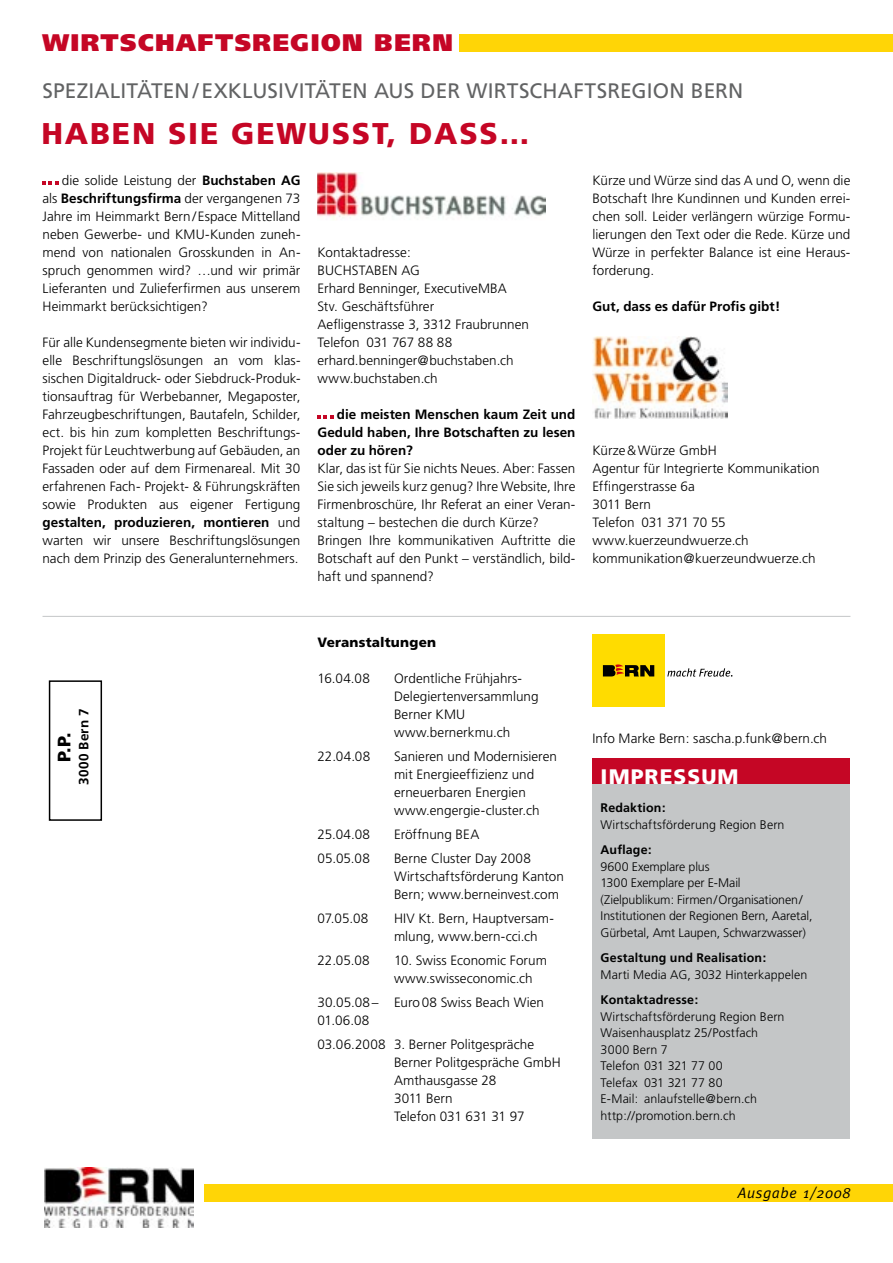
<style>
.page{position:relative;width:893px;height:1263px;background:#fff}
.page>*{position:absolute;margin:0;border:0;box-sizing:border-box;transform-origin:0 0}
.t1{font:900 30px "Frutiger";letter-spacing:.06em;color:#c50625}
.t2{font:900 24px "Frutiger";letter-spacing:.06em;color:#c50625}
.t3{font:21px "Frutiger";letter-spacing:.01em;color:#626364}
.t4{font:900 21px "Frutiger";letter-spacing:.05em;color:#fff}
.t5{font:900 18px "Frutiger";color:#000}
.t6{font:italic 15px "Meta";letter-spacing:.04em;color:#000}
.t7{font:300 13.5px/18px "Frutiger";letter-spacing:.005em;color:#000}
.t8{font:700 13.5px/18px "Frutiger";color:#000;text-align:justify}
.t9{font:900 13.5px "Frutiger";letter-spacing:.015em;color:#000}
.t10{font:700 13.5px "Frutiger";letter-spacing:.02em;color:#000}
.t11{font:300 12.45px/16.5px "Frutiger";color:#000}
.t12{font:700 12.45px "Frutiger";letter-spacing:.01em;color:#000}
.s1{font-weight:700}
</style>
<div class="page">
<div style="left:204px;top:1185px;width:689px;height:17px;background:#ffd506"></div>
<div style="left:459px;top:34px;width:434px;height:17px;background:#ffd506"></div>
<img style="left:45px;top:1167px;width:149px;height:60px">
<div style="left:592px;top:782px;width:258px;height:356px;background:#c4c6c7"></div>
<div style="left:49px;top:680px;width:53px;height:141px;border:2px solid #000"></div>
<div style="left:592px;top:758px;width:258px;height:26px;background:#c50625"></div>
<svg style="left:43px;top:181px;width:15px;height:4px"></svg>
<img style="left:317px;top:172px;width:229px;height:48px">
<svg style="left:317px;top:415px;width:16px;height:4px"></svg>
<img style="left:592px;top:336px;width:135px;height:83px">
<svg style="left:667px;top:668px;width:65px;height:9px"></svg>
<div style="left:592px;top:635px;width:72px;height:72px;background:#ffdc00"></div>
<svg style="left:603px;top:664px;width:51px;height:12px"></svg>
<hr style="left:43px;top:616px;width:807px;height:1px;background:#c4c6c7">
<h2 class="t2" style="left:43px;top:28px;width:412px">WIRTSCHAFTSREGION BERN</h2>
<h3 class="t3" style="left:43px;top:79px;width:13px">SPEZ</h3>
<h3 class="t3" style="left:88px;top:79px;width:50px">IALITÄTEN</h3>
<h3 class="t3" style="left:193px;top:79px;width:19px">/ EXKLUS</h3>
<h3 class="t3" style="left:278px;top:79px;width:40px">IVITÄTEN</h3>
<h3 class="t3" style="left:374px;top:79px;width:15px">AUS</h3>
<h3 class="t3" style="left:421px;top:79px;width:88px">DER WIRTSCHA</h3>
<h3 class="t3" style="left:573px;top:79px;width:24px">FTSRE</h3>
<h3 class="t3" style="left:632px;top:79px;width:85px">GION BERN</h3>
<h1 class="t1" style="left:41px;top:115px;width:490px">HABEN SIE GEWUSST, DASS…</h1>
<p class="t7" style="left:43px;top:171px;width:259px;text-align:justify;text-indent:19px">die solide Leistung der <span class="s1">Buchstaben AG </span>als <span class="s1">Beschriftungsfirma</span> der vergangenen 73<br>Jahre im Heimmarkt Bern/ Espace Mittelland neben Gewerbe- und KMU-Kunden zuneh&shy;mend von nationalen Grosskunden in An&shy;spruch genommen wird? …und wir primär Lieferanten und Zulieferfirmen aus unserem Heimmarkt berücksichtigen?</p>
<p class="t7" style="left:43px;top:333px;width:259px;text-align:justify">Für alle Kundensegmente bieten wir individu&shy;elle Beschriftungslösungen an vom klas&shy;sischen Digitaldruck- oder Siebdruck-Produk&shy;tionsauftrag für Werbebanner, Megaposter, Fahrzeugbeschriftungen, Bautafeln, Schilder, ect. bis hin zum kompletten Beschriftungs-Projekt für Leuchtwerbung auf Gebäuden, an Fassaden oder auf dem Firmenareal. Mit 30 erfahrenen Fach- Projekt- &amp; Führungskräften sowie Produkten aus eigener Fertigung <span class="s1">gestalten, produzieren, montieren</span> und warten wir unsere Beschriftungslösungen nach dem Prinzip des Generalunternehmers.</p>
<p class="t7" style="left:317px;top:243px;width:213px">Kontaktadresse:<br>BUCHSTABEN AG<br>Erhard Benninger, ExecutiveMBA<br>Stv. Geschäftsführer<br>Aefligenstrasse 3, 3312 Fraubrunnen<br>Telefon 031 767 88 88 erhard.benninger@buchstaben.ch www.buchstaben.ch</p>
<p class="t8" style="left:317px;top:405px;width:259px;text-indent:19px">die meisten Menschen kaum Zeit und Geduld haben, Ihre Botschaften zu lesen oder zu hören?</p>
<p class="t7" style="left:317px;top:459px;width:259px">Klar, das ist für Sie nichts Neues. Aber: Fassen Sie sich jeweils kurz genug? Ihre Website, Ihre Firmenbroschüre, Ihr Referat an einer Veran&shy;staltung – bestechen die durch Kürze?<br>Bringen Ihre kommunikativen Auftritte die Botschaft auf den Punkt – verständlich, bild&shy;haft und spannend?</p>
<p class="t7" style="left:592px;top:171px;width:259px;text-align:justify">Kürze und Würze sind das A und O, wenn die Botschaft Ihre Kundinnen und Kunden errei&shy;chen soll. Leider verlängern würzige Formu&shy;lierungen den Text oder die Rede. Kürze und Würze in perfekter Balance ist eine Heraus&shy;forderung.</p>
<p class="t8" style="left:592px;top:297px;width:189px">Gut, dass es dafür Profis gibt!</p>
<p class="t7" style="left:592px;top:441px;width:229px">Kürze&amp;Würze GmbH<br>Agentur für Integrierte Kommunikation<br>Effingerstrasse 6a<br>3011 Bern<br>Telefon 031 371 70 55 www.kuerzeundwuerze.ch kommunikation@kuerzeundwuerze.ch</p>
<h3 class="t5" style="left:53px;top:762px;width:31px;rotate:-90deg">P.P.</h3>
<p class="t10" style="left:76px;top:785px;width:77px;rotate:-90deg">3000 Bern 7</p>
<p class="t9" style="left:317px;top:634px;width:120px">Veranstaltungen</p>
<p class="t7" style="left:317px;top:669px;width:54px">16.04.08</p>
<p class="t7" style="left:394px;top:669px;width:146px">Ordentliche Frühjahrs-<br>Delegiertenversammlung<br>Berner KMU www.bernerkmu.ch</p>
<p class="t7" style="left:317px;top:747px;width:54px">22.04.08</p>
<p class="t7" style="left:394px;top:747px;width:164px">Sanieren und Modernisieren mit Energieeffizienz und erneuerbaren Energien www.engergie-cluster.ch</p>
<p class="t7" style="left:317px;top:825px;width:54px">25.04.08</p>
<p class="t7" style="left:394px;top:825px;width:87px">Eröffnung BEA</p>
<p class="t7" style="left:317px;top:849px;width:54px">05.05.08</p>
<p class="t7" style="left:394px;top:849px;width:171px">Berne Cluster Day 2008<br>Wirtschaftsförderung Kanton<br>Bern; www.berneinvest.com</p>
<p class="t7" style="left:317px;top:909px;width:52px">07.05.08</p>
<p class="t7" style="left:394px;top:909px;width:160px">HIV Kt. Bern, Hauptversam&shy;mlung, www.bern-cci.ch</p>
<p class="t7" style="left:317px;top:951px;width:54px">22.05.08</p>
<p class="t7" style="left:394px;top:951px;width:154px">10. Swiss Economic Forum www.swisseconomic.ch</p>
<p class="t7" style="left:317px;top:993px;width:228px">30.05.08– Euro08 Swiss Beach Wien<br>01.06.08</p>
<p class="t7" style="left:394px;top:1035px;width:168px;text-indent:-77px">03.06.2008 3. Berner Politgespräche<br>Berner Politgespräche GmbH<br>Amthausgasse 28<br>3011 Bern<br>Telefon 031 631 31 97</p>
<p class="t7" style="left:592px;top:729px;width:236px">Info Marke Bern: sascha.p.funk@bern.ch</p>
<h3 class="t4" style="left:601px;top:764px;width:139px">IMPRESSUM</h3>
<p class="t12" style="left:601px;top:801px;width:66px">Redaktion:</p>
<p class="t11" style="left:601px;top:816px;width:185px">Wirtschaftsförderung Region Bern</p>
<p class="t12" style="left:601px;top:843px;width:53px">Auflage:</p>
<p class="t11" style="left:601px;top:858px;width:213px">9600 Exemplare plus<br>1300 Exemplare per E-Mail (Zielpublikum: Firmen/Organisationen/ Institutionen der Regionen Bern, Aaretal, Gürbetal, Amt Laupen, Schwarzwasser)</p>
<p class="t12" style="left:601px;top:951px;width:167px">Gestaltung und Realisation:</p>
<p class="t11" style="left:601px;top:966px;width:208px">Marti Media AG, 3032 Hinterkappelen</p>
<p class="t12" style="left:601px;top:993px;width:99px">Kontaktadresse:</p>
<p class="t11" style="left:601px;top:1008px;width:185px">Wirtschaftsförderung Region Bern<br>Waisenhausplatz 25/Postfach<br>3000 Bern 7<br>Telefon 031 321 77 00<br>Telefax 031 321 77 80<br>E-Mail: anlaufstelle@bern.ch http://promotion.bern.ch</p>
<p class="t6" style="left:738px;top:1184px;width:114px">Ausgabe 1/2008</p>
</div>
